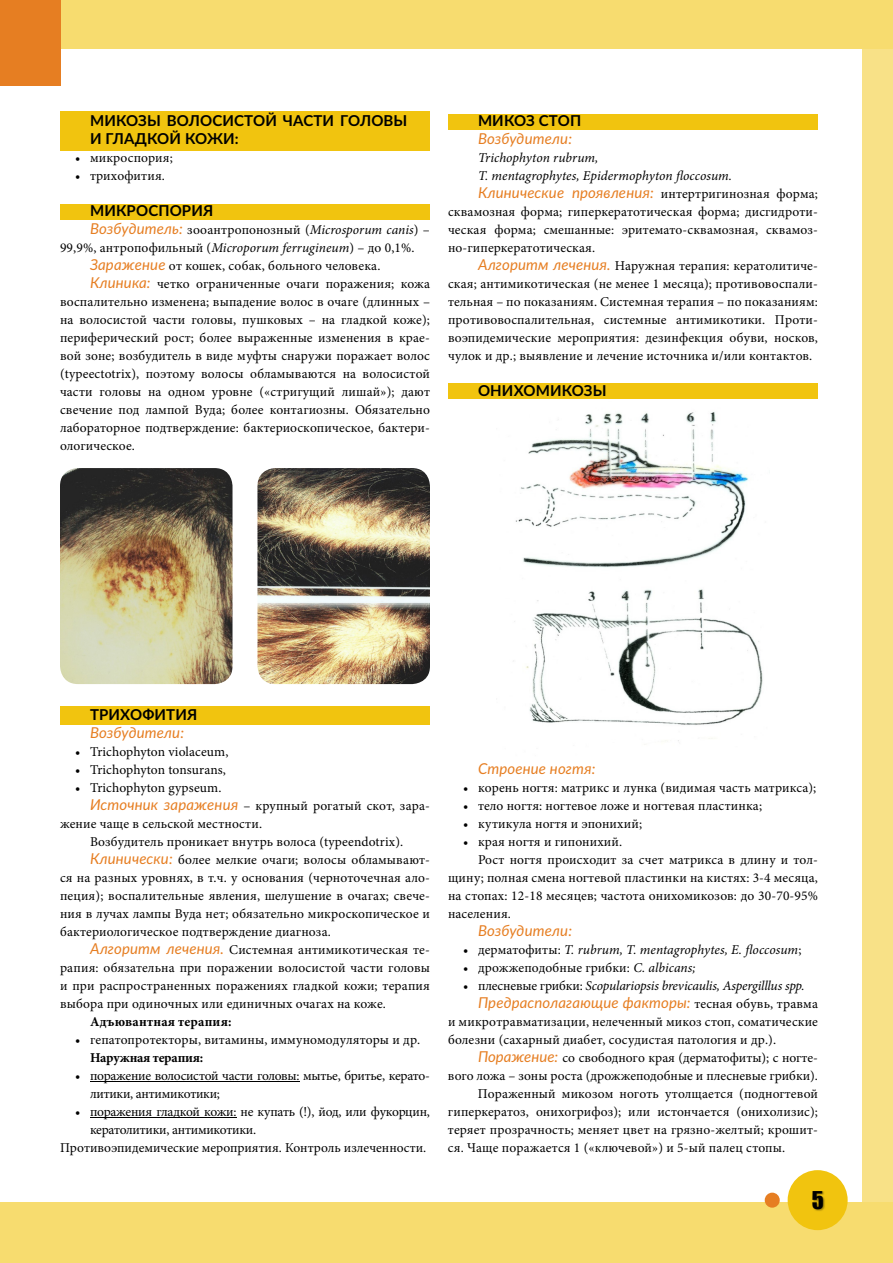
<style>
.page{position:relative;width:893px;height:1263px;background:#fff}
.page>*{position:absolute;margin:0;border:0;box-sizing:border-box;transform-origin:0 0}
.t1{font:22.5px "Impact";color:#000}
.t2{font:italic 15px "Lato";letter-spacing:.01em;color:#e67e22}
.t3{font:700 15px/18px "Lato";letter-spacing:.01em;color:#000}
.t4{font:13.5px/18px "Minion Pro";letter-spacing:.01em;color:#000;text-align:justify}
.t5{font:italic 13.5px/18px "Minion Pro";color:#000}
.t6{font:13.5px/18px "Minion Pro";letter-spacing:-.02em;color:#000}
.t7{font:700 13.5px "Minion Pro";letter-spacing:.005em;color:#000}
.t8{font:700 13.5px "Minion Pro";letter-spacing:-.02em;color:#000}
.s1{font-family:"Lato";font-style:italic;font-size:15px;color:#e67e22}
.s2{font-style:italic}
.s3{font-family:"Minion Pro";font-style:normal;font-size:13.5px;color:#000}
.s4{font-style:normal}
</style>
<div class="page">
<div style="left:863px;top:0;width:30px;height:1263px;background:#f8e187"></div>
<div style="left:0;top:0;width:893px;height:48px;background:#f7dc6f"></div>
<div style="left:0;top:1203px;width:893px;height:60px;background:#f7dc6f"></div>
<div style="left:788px;top:1170px;width:60px;height:60px;background:#f1c40f;border-radius:50%"></div>
<img style="left:813px;top:1191px;width:12px;height:20px">
<div style="left:765px;top:1193px;width:15px;height:15px;background:#e67e22;border-radius:50%"></div>
<div style="left:0;top:0;width:60px;height:86px;background:#e67e22"></div>
<div style="left:60px;top:111px;width:370px;height:40px;background:#f1c40f"></div>
<div style="left:60px;top:204px;width:370px;height:16px;background:#f1c40f"></div>
<div style="left:60px;top:706px;width:370px;height:19px;background:#f1c40f"></div>
<hr style="left:90px;top:1081px;width:209px;height:1px;background:#000">
<hr style="left:90px;top:1117px;width:146px;height:1px;background:#000">
<div style="left:448px;top:114px;width:370px;height:16px;background:#f1c40f"></div>
<div style="left:448px;top:384px;width:370px;height:15px;background:#f1c40f"></div>
<img style="left:60px;top:468px;width:172px;height:216px">
<img style="left:513px;top:412px;width:250px;height:329px">
<img style="left:257px;top:468px;width:173px;height:216px">
<p class="t3" style="left:90px;top:111px;width:319px">МИКОЗЫ ВОЛОСИСТОЙ ЧАСТИ ГОЛОВЫ<br>И ГЛАДКОЙ КОЖИ:</p>
<p class="t4" style="left:75px;top:149px;width:99px">• микроспория;</p>
<p class="t4" style="left:75px;top:167px;width:91px">• трихофития.</p>
<p class="t3" style="left:90px;top:201px;width:125px">МИКРОСПОРИЯ</p>
<p class="t4" style="left:90px;top:221px;width:341px"><span class="s1">Возбудитель:</span> зооантропонозный (<span class="s2">Microsporum canis</span>) –</p>
<p class="t4" style="left:60px;top:239px;width:356px">99,9%, антропофильный (<span class="s2">Microporum ferrugineum</span>) – до 0,1%.</p>
<p class="t4" style="left:90px;top:257px;width:292px"><span class="s1">Заражение</span> от кошек, собак, больного человека.</p>
<p class="t4" style="left:90px;top:275px;width:341px"><span class="s1">Клиника:</span> четко ограниченные очаги поражения; кожа</p>
<p class="t4" style="left:60px;top:293px;width:371px">воспалительно изменена; выпадение волос в очаге (длинных –</p>
<p class="t4" style="left:60px;top:311px;width:371px">на волосистой части головы, пушковых – на гладкой коже);</p>
<p class="t4" style="left:60px;top:329px;width:371px">периферический рост; более выраженные изменения в крае-</p>
<p class="t4" style="left:60px;top:347px;width:371px">вой зоне; возбудитель в виде муфты снаружи поражает волос</p>
<p class="t4" style="left:60px;top:365px;width:371px">(typeectotrix), поэтому волосы обламываются на волосистой</p>
<p class="t4" style="left:60px;top:383px;width:371px">части головы на одном уровне («стригущий лишай»); дают</p>
<p class="t4" style="left:60px;top:401px;width:371px">свечение под лампой Вуда; более контагиозны. Обязательно</p>
<p class="t4" style="left:60px;top:419px;width:371px">лабораторное подтверждение: бактериоскопическое, бактери-</p>
<p class="t4" style="left:60px;top:437px;width:77px">ологическое.</p>
<p class="t3" style="left:478px;top:111px;width:105px">МИКОЗ СТОП</p>
<p class="t2" style="left:478px;top:128px;width:96px">Возбудители:</p>
<p class="t5" style="left:478px;top:149px;width:256px">Trichophyton rubrum,<br>T. mentagrophytes, Epidermophyton occosum.</p>
<p class="t2" style="left:478px;top:182px;width:341px">Клинические проявления: <span class="s3">интертригинозная форма;</span></p>
<p class="t4" style="left:448px;top:203px;width:371px">сквамозная форма; гиперкератотическая форма; дисгидроти&shy;ческая форма; смешанные: эритемато-сквамозная, сквамоз&shy;но-гиперкератотическая.</p>
<p class="t4" style="left:448px;top:257px;width:371px;text-indent:30px"><span class="s1">Алгоритм лечения.</span> Наружная терапия: кератолитиче&shy;ская; антимикотическая (не менее 1 месяца); противовоспали&shy;тельная – по показаниям. Системная терапия – по показаниям: противовоспалительная, системные антимикотики. Проти&shy;воэпидемические мероприятия: дезинфекция обуви, носков, чулок и др.; выявление и лечение источника и/или контактов.</p>
<p class="t3" style="left:478px;top:381px;width:130px">ОНИХОМИКОЗЫ</p>
<p class="t3" style="left:90px;top:705px;width:109px">ТРИХОФИТИЯ</p>
<p class="t2" style="left:90px;top:722px;width:96px">Возбудители:</p>
<p class="t4" style="left:75px;top:743px;width:155px">• Trichophyton violaceum,</p>
<p class="t4" style="left:75px;top:761px;width:152px">• Trichophyton tonsurans,</p>
<p class="t4" style="left:75px;top:779px;width:148px">• Trichophyton gypseum.</p>
<p class="t4" style="left:90px;top:797px;width:341px"><span class="s1">Источник заражения</span> – крупный рогатый скот, зара-</p>
<p class="t4" style="left:60px;top:815px;width:204px">жение чаще в сельской местности.</p>
<p class="t4" style="left:90px;top:833px;width:315px">Возбудитель проникает внутрь волоса (typeendotrix).</p>
<p class="t4" style="left:90px;top:851px;width:341px"><span class="s1">Клинически:</span> более мелкие очаги; волосы обламывают-</p>
<p class="t4" style="left:60px;top:869px;width:371px">ся на разных уровнях, в т.ч. у основания (черноточечная ало-</p>
<p class="t4" style="left:60px;top:887px;width:371px">пеция); воспалительные явления, шелушение в очагах; свече-</p>
<p class="t4" style="left:60px;top:905px;width:371px">ния в лучах лампы Вуда нет; обязательно микроскопическое и</p>
<p class="t4" style="left:60px;top:923px;width:272px">бактериологическое подтверждение диагноза.</p>
<p class="t4" style="left:90px;top:941px;width:341px"><span class="s1">Алгоритм лечения.</span> Системная антимикотическая те-</p>
<p class="t4" style="left:60px;top:959px;width:371px">рапия: обязательна при поражении волосистой части головы</p>
<p class="t4" style="left:60px;top:977px;width:371px">и при распространенных поражениях гладкой кожи; терапия</p>
<p class="t4" style="left:60px;top:995px;width:327px">выбора при одиночных или единичных очагах на коже.</p>
<p class="t7" style="left:90px;top:1012px;width:143px">Адъювантная терапия:</p>
<p class="t4" style="left:75px;top:1031px;width:347px">• гепатопротекторы, витамины, иммуномодуляторы и др.</p>
<p class="t8" style="left:90px;top:1048px;width:115px">Наружная терапия:</p>
<p class="t6" style="left:90px;top:1067px;width:341px;text-indent:-15px">• поражение волосистой части головы: мытье, бритье, керато&shy;литики, антимикотики;</p>
<p class="t6" style="left:75px;top:1103px;width:357px">• поражения гладкой кожи: не купать (!), йод, или фукорцин,</p>
<p class="t6" style="left:90px;top:1121px;width:168px">кератолитики, антимикотики.</p>
<p class="t4" style="left:60px;top:1139px;width:368px">Противоэпидемические мероприятия. Контроль излеченности.</p>
<p class="t2" style="left:478px;top:758px;width:119px">Строение ногтя:</p>
<p class="t4" style="left:463px;top:779px;width:355px">• корень ногтя: матрикс и лунка (видимая часть матрикса);</p>
<p class="t4" style="left:463px;top:797px;width:301px">• тело ногтя: ногтевое ложе и ногтевая пластинка;</p>
<p class="t4" style="left:463px;top:815px;width:181px">• кутикула ногтя и эпонихий;</p>
<p class="t4" style="left:463px;top:833px;width:161px">• края ногтя и гипонихий.</p>
<p class="t4" style="left:478px;top:851px;width:341px">Рост ногтя происходит за счет матрикса в длину и тол-</p>
<p class="t4" style="left:448px;top:869px;width:371px">щину; полная смена ногтевой пластинки на кистях: 3-4 месяца,</p>
<p class="t4" style="left:448px;top:887px;width:371px">на стопах: 12-18 месяцев; частота онихомикозов: до 30-70-95%</p>
<p class="t4" style="left:448px;top:905px;width:65px">населения.</p>
<p class="t2" style="left:478px;top:920px;width:96px">Возбудители:</p>
<p class="t5" style="left:463px;top:941px;width:340px"><span class="s4">• дерматофиты:</span> T. rubrum, T. mentagrophytes, E. occosum<span class="s4">;</span></p>
<p class="t4" style="left:463px;top:959px;width:234px">• дрожжеподобные грибки: <span class="s2">C. albicans;</span></p>
<p class="t5" style="left:463px;top:977px;width:343px"><span class="s4">• плесневые грибки:</span> Scopulariopsis brevicaulis, Aspergilllus spp.</p>
<p class="t2" style="left:478px;top:992px;width:341px">Предрасполагающие факторы: <span class="s3">тесная обувь, травма</span></p>
<p class="t4" style="left:448px;top:1013px;width:371px">и микротравматизации, нелеченный микоз стоп, соматические болезни (сахарный диабет, сосудистая патология и др.).</p>
<p class="t4" style="left:478px;top:1049px;width:341px"><span class="s1">Поражение:</span> со свободного края (дерматофиты); с ногте-</p>
<p class="t4" style="left:448px;top:1067px;width:371px">вого ложа – зоны роста (дрожжеподобные и плесневые грибки).</p>
<p class="t4" style="left:478px;top:1085px;width:341px">Пораженный микозом ноготь утолщается (подногтевой</p>
<p class="t4" style="left:448px;top:1103px;width:371px">гиперкератоз, онихогрифоз); или истончается (онихолизис);</p>
<p class="t4" style="left:448px;top:1121px;width:371px">теряет прозрачность; меняет цвет на грязно-желтый; крошит-</p>
<p class="t4" style="left:448px;top:1139px;width:339px">ся. Чаще поражается 1 («ключевой») и 5-ый палец стопы.</p>
<h1 class="t1" style="left:812px;top:1183px;width:14px">5</h1>
</div>
